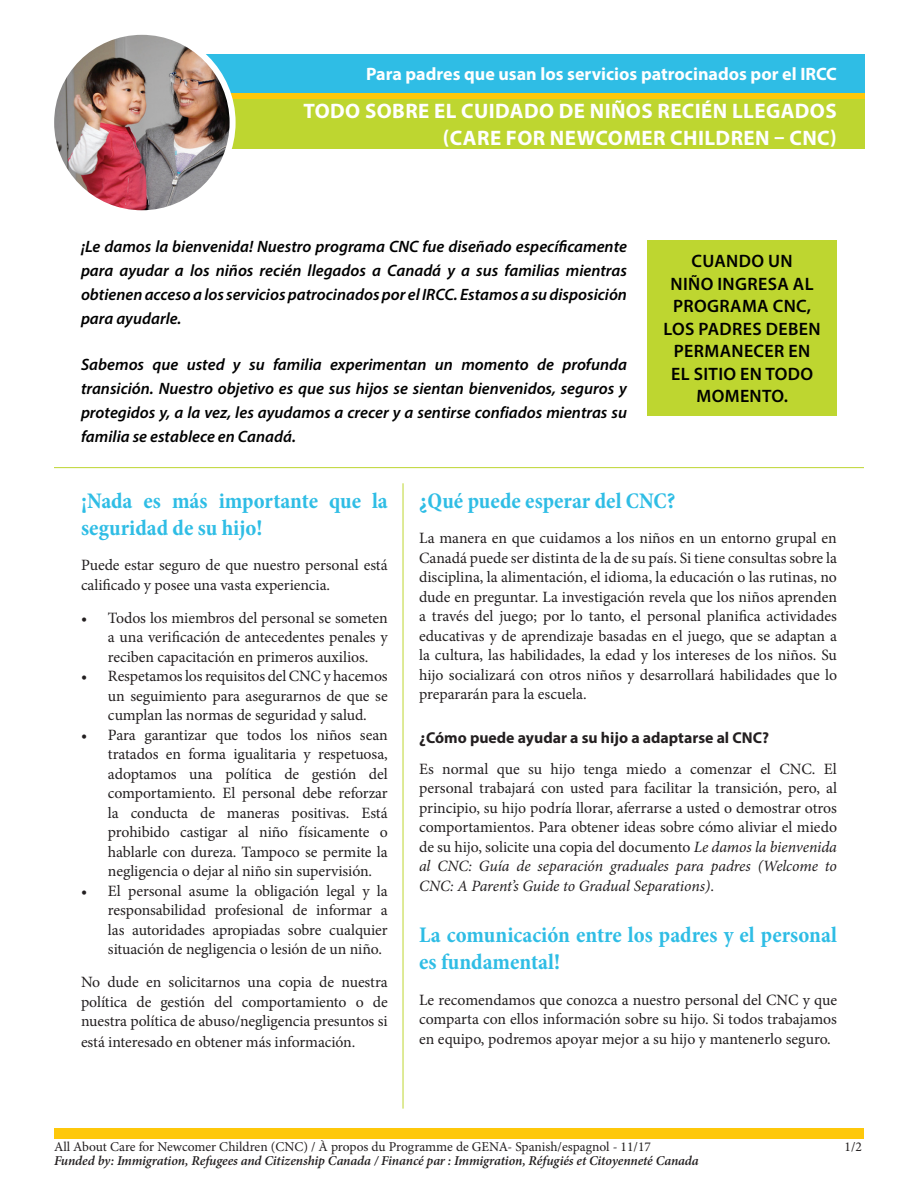
<style>
.page{position:relative;width:918px;height:1188px;background:#fff}
.page>*{position:absolute;margin:0;border:0;box-sizing:border-box;transform-origin:0 0}
.t1{font:700 condensed 22.5px/27px "Minion Pro";color:#2fbde5}
.t2{font:700 21px/27px "Myriad Pro";letter-spacing:.02em;color:#fff;text-align:right}
.t3{font:600 18px/22.5px "Myriad Pro";letter-spacing:.02em;color:#000;text-align:center}
.t4{font:700 18px "Myriad Pro";color:#fff}
.t5{font:italic 600 16.5px/24px "Myriad Pro";color:#000;text-align:justify}
.t6{font:15.75px/19.5px "Minion Pro";letter-spacing:-.005em;color:#231f20;text-align:justify}
.t7{font:700 15.75px "Myriad Pro";color:#231f20}
.t8{font:italic 600 13.5px "Minion Pro";letter-spacing:-.01em;color:#231f20}
.t9{font:13.5px "Minion Pro";color:#231f20}
.s1{font-style:italic}
</style>
<div class="page">
<div style="left:54px;top:1128px;width:810px;height:11px;background:#fec80b"></div>
<div style="left:140px;top:54px;width:725px;height:45px;background:#2fbde5"></div>
<div style="left:140px;top:97px;width:725px;height:52px;background:#bed630"></div>
<div style="left:140px;top:93px;width:725px;height:6px;background:#fec80b"></div>
<img style="left:51px;top:32px;width:182px;height:181px;border-radius:91px">
<div style="left:48px;top:29px;width:188px;height:187px;border:6px solid #fff;border-radius:50%"></div>
<div style="left:647px;top:240px;width:190px;height:176px;background:#bed630"></div>
<hr style="left:403px;top:483px;width:1px;height:626px;background:#bed630">
<hr style="left:54px;top:467px;width:810px;height:1px;background:#bed630">
<p class="t4" style="left:366px;top:62px;width:472px">Para padres que usan los servicios patrocinados por el IRCC</p>
<h2 class="t2" style="left:303px;top:96px;width:535px">Todo sobre EL CUIDADO de Niños Reci én Llegados (Care for Newcomer Children – CNC)</h2>
<p class="t5" style="left:81px;top:234px;width:548px">¡Le damos la bienvenida! Nuestro programa CNC fue diseñado específicamente para ayudar a los niños recién llegados a Canadá y a sus familias mientras obtienen acceso a los servicios patrocinados por el IRCC. Estamos a su disposición para ayudarle.</p>
<p class="t5" style="left:81px;top:352px;width:548px">Sabemos que usted y su familia experimentan un momento de profunda transición. Nuestro objetivo es que sus hijos se sientan bienvenidos, seguros y protegidos y, a la vez, les ayudamos a crecer y a sentirse confiados mientras su familia se establece en Canadá.</p>
<p class="t3" style="left:664px;top:249px;width:159px">CUANDO UN<br>NIÑO INGRESA AL<br>PROGRAMA CNC,<br>LOS PADRES DEBEN<br>PERMANECER EN<br>EL SITIO EN TODO<br>MOMENTO.</p>
<h1 class="t1" style="left:81px;top:487px;width:308px">¡Nada es más importante que la seguridad de su hijo!</h1>
<p class="t6" style="left:81px;top:556px;width:308px">Puede estar seguro de que nuestro personal está calificado y posee una vasta experiencia.</p>
<p class="t6" style="left:108px;top:608px;width:281px;text-indent:-27px">• Todos los miembros del personal se someten a una verificación de antecedentes penales y reciben capacitación en primeros auxilios.</p>
<p class="t6" style="left:108px;top:667px;width:281px;text-indent:-27px">• Respetamos los requisitos del CNC y hacemos un seguimiento para asegurarnos de que se cumplan las normas de seguridad y salud.</p>
<p class="t6" style="left:108px;top:725px;width:281px;text-indent:-27px">• Para garantizar que todos los niños sean tratados en forma igualitaria y respetuosa, adoptamos una política de gestión del comportamiento. El personal debe reforzar la conducta de maneras positivas. Está prohibido castigar al niño físicamente o hablarle con dureza. Tampoco se permite la negligencia o dejar al niño sin supervisión.</p>
<p class="t6" style="left:108px;top:881px;width:281px;text-indent:-27px">• El personal asume la obligación legal y la responsabilidad profesional de informar a las autoridades apropiadas sobre cualquier situación de negligencia o lesión de un niño.</p>
<p class="t6" style="left:81px;top:973px;width:308px">No dude en solicitarnos una copia de nuestra política de gestión del comportamiento o de nuestra política de abuso/negligencia presuntos si</p>
<p class="t6" style="left:81px;top:1033px;width:276px">está interesado en obtener más información.</p>
<h1 class="t1" style="left:419px;top:487px;width:258px">¿Qué puede esperar del CNC?</h1>
<p class="t6" style="left:419px;top:529px;width:420px">La manera en que cuidamos a los niños en un entorno grupal en Canadá puede ser distinta de la de su país. Si tiene consultas sobre la disciplina, la alimentación, el idioma, la educación o las rutinas, no dude en preguntar. La investigación revela que los niños aprenden a través del juego; por lo tanto, el personal planifica actividades educativas y de aprendizaje basadas en el juego, que se adaptan a la cultura, las habilidades, la edad y los intereses de los niños. Su hijo socializará con otros niños y desarrollará habilidades que lo prepararán para la escuela.</p>
<p class="t7" style="left:419px;top:728px;width:352px">¿Cómo puede ayudar a su hijo a adaptarse al CNC?</p>
<p class="t6" style="left:419px;top:759px;width:420px">Es normal que su hijo tenga miedo a comenzar el CNC. El personal trabajará con usted para facilitar la transición, pero, al principio, su hijo podría llorar, aferrarse a usted o demostrar otros comportamientos. Para obtener ideas sobre cómo aliviar el miedo de su hijo, solicite una copia del documento <span class="s1">Le damos la bienvenida al CNC: Guía de separación graduales para padres (Welcome to CNC: A Parent’s Guide to Gradual Separations)</span>.</p>
<h1 class="t1" style="left:419px;top:921px;width:419px">La comunicación entre los padres y el personal es fundamental!</h1>
<p class="t6" style="left:419px;top:990px;width:420px">Le recomendamos que conozca a nuestro personal del CNC y que comparta con ellos información sobre su hijo. Si todos trabajamos en equipo, podremos apoyar mejor a su hijo y mantenerlo seguro.</p>
<p class="t9" style="left:54px;top:1138px;width:598px">All About Care for Newcomer Children (CNC) / À propos du Programme de GENA- Spanish/espagnol - 11/17</p>
<p class="t8" style="left:54px;top:1151px;width:646px">Funded by: Immigration, Refugees and Citizenship Canada / Financé par : Immigration, Réfugiés et Citoyenneté Canada</p>
<p class="t9" style="left:845px;top:1138px;width:19px">1/2</p>
</div>
